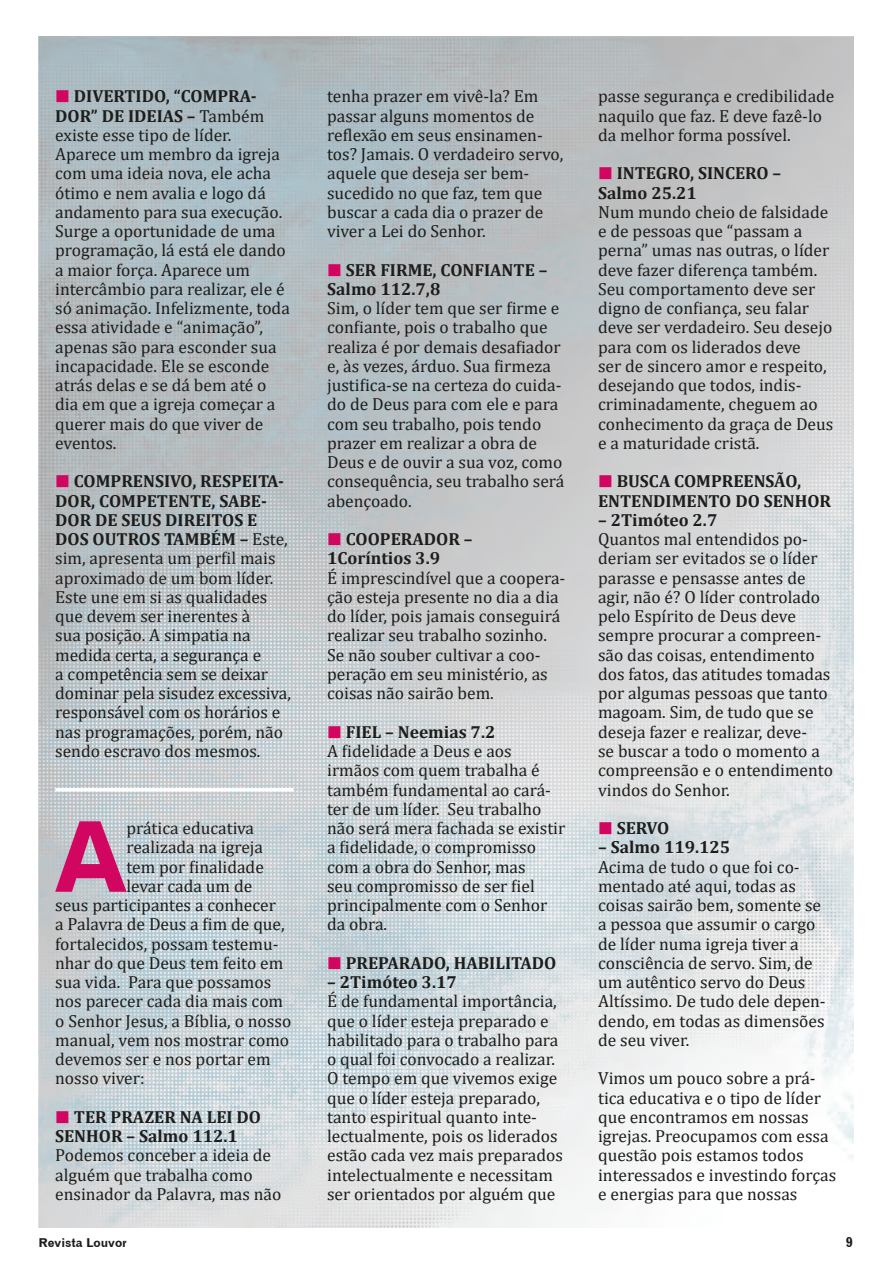
<style>
.page{position:relative;width:890px;height:1288px;background:#fff}
.page>*{position:absolute;margin:0;border:0;box-sizing:border-box;transform-origin:0 0}
.t1{font:97.12px "Gothic 720 BT Bold B";color:#d00660}
.t2{font:17.5px/19.2px "Cambria";color:#1d1d1b}
.t3{font:700 17.5px/19.2px "Cambria";color:#1d1d1b}
.t4{font:14px "Gothic 720 BT Bold B";color:#1d1d1b}
.t5{font:12.25px "Gothic 720 BT Bold B";color:#1d1d1b}
.s1{color:#d00660}
.s2{font-weight:700}
.s3{font-weight:400;color:#d00660}
</style>
<div class="page">
<img style="left:39px;top:37px;width:814px;height:1191px">
<hr style="left:55px;top:788px;width:238px;height:3px;background:#fff">
<p class="t2" style="left:55px;top:87px;width:236px"><span class="s1">■</span> <span class="s2">DIVERTIDO, “COMPRA-<br>DOR” DE IDEIAS –</span> Também existe esse tipo de líder.<br>Aparece um membro da igreja com uma ideia nova, ele acha ótimo e nem avalia e logo dá andamento para sua execução.<br>Surge a oportunidade de uma programação, lá está ele dando a maior força. Aparece um intercâmbio para realizar, ele é só animação. Infelizmente, toda essa atividade e “animação”, apenas são para esconder sua incapacidade. Ele se esconde atrás delas e se dá bem até o dia em que a igreja começar a querer mais do que viver de eventos.</p>
<p class="t2" style="left:55px;top:472px;width:237px"><span class="s1">■</span> <span class="s2">COMPRENSIVO, RESPEITA-<br>DOR, COMPETENTE, SABE-<br>DOR DE SEUS DIREITOS E<br>DOS OUTROS TAMBÉM –</span> Este, sim, apresenta um perfil mais aproximado de um bom líder.<br>Este une em si as qualidades que devem ser inerentes à<br>sua posição. A simpatia na medida certa, a segurança e<br>a competência sem se deixar dominar pela sisudez excessiva, responsável com os horários e nas programações, porém, não sendo escravo dos mesmos.</p>
<h1 class="t1" style="left:55px;top:798px;width:73px">A</h1>
<p class="t2" style="left:126px;top:818px;width:129px">prática educativa</p>
<p class="t2" style="left:126px;top:837px;width:138px">realizada na igreja</p>
<p class="t2" style="left:126px;top:857px;width:139px">tem por finalidade</p>
<p class="t2" style="left:126px;top:876px;width:127px">levar cada um de</p>
<p class="t2" style="left:55px;top:895px;width:222px">seus participantes a conhecer</p>
<p class="t2" style="left:55px;top:914px;width:231px">a Palavra de Deus a fim de que,</p>
<p class="t2" style="left:55px;top:934px;width:225px">fortalecidos, possam testemu-</p>
<p class="t2" style="left:55px;top:953px;width:229px">nhar do que Deus tem feito em</p>
<p class="t2" style="left:55px;top:972px;width:217px">sua vida. Para que possamos</p>
<p class="t2" style="left:55px;top:991px;width:229px">nos parecer cada dia mais com</p>
<p class="t2" style="left:55px;top:1011px;width:237px">o Senhor Jesus, a Bíblia, o nosso</p>
<p class="t2" style="left:55px;top:1030px;width:235px">manual, vem nos mostrar como</p>
<p class="t2" style="left:55px;top:1049px;width:217px">devemos ser e nos portar em</p>
<p class="t2" style="left:55px;top:1068px;width:91px">nosso viver:</p>
<p class="t3" style="left:55px;top:1106px;width:207px"><span class="s3">■</span> TER PRAZER NA LEI DO<br>SENHOR – Salmo 112.1</p>
<p class="t2" style="left:55px;top:1145px;width:228px">Podemos conceber a ideia de alguém que trabalha como ensinador da Palavra, mas não</p>
<p class="t2" style="left:327px;top:87px;width:238px">tenha prazer em vivê-la? Em passar alguns momentos de reflexão em seus ensinamen&shy;tos? Jamais. O verdadeiro servo, aquele que deseja ser bem&shy;sucedido no que faz, tem que buscar a cada dia o prazer de viver a Lei do Senhor.</p>
<p class="t3" style="left:327px;top:259px;width:222px"><span class="s3">■</span> SER FIRME, CONFIANTE –<br>Salmo 112.7,8</p>
<p class="t2" style="left:327px;top:298px;width:239px">Sim, o líder tem que ser firme e confiante, pois o trabalho que realiza é por demais desafiador e, às vezes, árduo. Sua firmeza justifica-se na certeza do cuida&shy;do de Deus para com ele e para com seu trabalho, pois tendo prazer em realizar a obra de<br>Deus e de ouvir a sua voz, como consequência, seu trabalho será abençoado.</p>
<p class="t3" style="left:327px;top:529px;width:147px"><span class="s3">■</span> COOPERADOR –<br>1Coríntios 3.9</p>
<p class="t2" style="left:327px;top:568px;width:240px">É imprescindível que a coopera&shy;ção esteja presente no dia a dia do líder, pois jamais conseguirá realizar seu trabalho sozinho.<br>Se não souber cultivar a coo&shy;peração em seu ministério, as coisas não sairão bem.</p>
<p class="t2" style="left:327px;top:722px;width:240px"><span class="s1">■</span> <span class="s2">FIEL – Neemias 7.2<br></span>A fidelidade a Deus e aos irmãos com quem trabalha é também fundamental ao cará&shy;ter de um líder. Seu trabalho não será mera fachada se existir a fidelidade, o compromisso com a obra do Senhor, mas<br>seu compromisso de ser fiel principalmente com o Senhor da obra.</p>
<p class="t3" style="left:327px;top:952px;width:231px"><span class="s3">■</span> PREPARADO, HABILITADO</p>
<p class="t3" style="left:327px;top:972px;width:131px">– 2Timóteo 3.17</p>
<p class="t2" style="left:327px;top:991px;width:237px">É de fundamental importância, que o líder esteja preparado e habilitado para o trabalho para o qual foi convocado a realizar.<br>O tempo em que vivemos exige que o líder esteja preparado, tanto espiritual quanto inte&shy;lectualmente, pois os liderados estão cada vez mais preparados intelectualmente e necessitam ser orientados por alguém que</p>
<p class="t2" style="left:598px;top:87px;width:238px">passe segurança e credibilidade naquilo que faz. E deve fazê-lo da melhor forma possível.</p>
<p class="t3" style="left:598px;top:163px;width:184px"><span class="s3">■</span> INTEGRO, SINCERO –<br>Salmo 25.21</p>
<p class="t2" style="left:598px;top:202px;width:237px">Num mundo cheio de falsidade e de pessoas que “passam a perna” umas nas outras, o líder deve fazer diferença também.<br>Seu comportamento deve ser digno de confiança, seu falar deve ser verdadeiro. Seu desejo para com os liderados deve<br>ser de sincero amor e respeito, desejando que todos, indis&shy;criminadamente, cheguem ao conhecimento da graça de Deus e a maturidade cristã.</p>
<p class="t3" style="left:598px;top:471px;width:234px"><span class="s3">■</span> BUSCA COMPREENSÃO,<br>ENTENDIMENTO DO SENHOR</p>
<p class="t3" style="left:598px;top:510px;width:121px">– 2Timóteo 2.7</p>
<p class="t2" style="left:598px;top:529px;width:236px">Quantos mal entendidos po&shy;deriam ser evitados se o líder parasse e pensasse antes de agir, não é? O líder controlado pelo Espírito de Deus deve sempre procurar a compreen&shy;são das coisas, entendimento dos fatos, das atitudes tomadas por algumas pessoas que tanto magoam. Sim, de tudo que se deseja fazer e realizar, deve-<br>se buscar a todo o momento a compreensão e o entendimento vindos do Senhor.</p>
<p class="t3" style="left:598px;top:818px;width:73px"><span class="s3">■</span> SERVO</p>
<p class="t3" style="left:598px;top:837px;width:134px">– Salmo 119.125</p>
<p class="t2" style="left:598px;top:857px;width:229px">Acima de tudo o que foi co&shy;mentado até aqui, todas as coisas sairão bem, somente se a pessoa que assumir o cargo de líder numa igreja tiver a consciência de servo. Sim, de um autêntico servo do Deus<br>Altíssimo. De tudo dele depen&shy;dendo, em todas as dimensões de seu viver.</p>
<p class="t2" style="left:598px;top:1068px;width:240px">Vimos um pouco sobre a prá&shy;tica educativa e o tipo de líder que encontramos em nossas igrejas. Preocupamos com essa questão pois estamos todos interessados e investindo forças e energias para que nossas</p>
<p class="t5" style="left:39px;top:1235px;width:90px">Revista Louvor</p>
<p class="t4" style="left:845px;top:1234px;width:9px">9</p>
</div>
